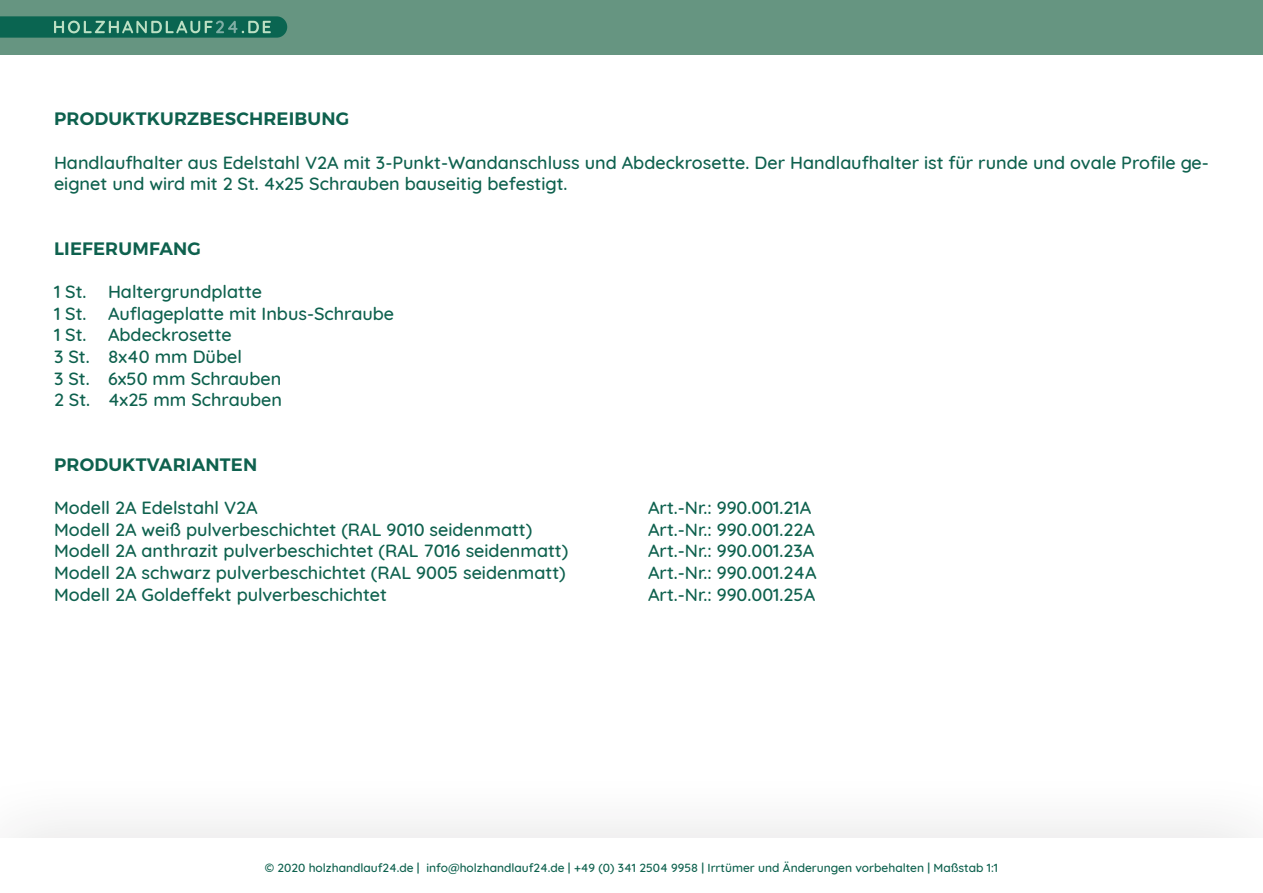
<style>
.page{position:relative;width:1263px;height:893px;background:#fff}
.page>*{position:absolute;margin:0;border:0;box-sizing:border-box;transform-origin:0 0}
.t1{font:500 18px/21.6px "Quicksand";color:#0e614e}
.t2{font:600 18px "Montserrat";letter-spacing:.01em;color:#0e614e}
.t3{font:500 12px "Quicksand";color:#0e614e}
</style>
<div class="page">
<div style="left:0;top:0;width:1263px;height:54px;background:#669581"></div>
<svg style="left:0;top:16px;width:287px;height:22px;background:#277863"></svg>
<div style="left:0;top:767px;width:1263px;height:126px;background:#fbfbfb"></div>
<div style="left:0;top:839px;width:1263px;height:54px;background:#fff"></div>
<p class="t2" style="left:54px;top:108px;width:297px">PRODUKTKURZBESCHREIBUNG</p>
<p class="t1" style="left:54px;top:150px;width:1156px">Handlaufhalter aus Edelstahl V2A mit 3-Punkt-Wandanschluss und Abdeckrosette. Der Handlaufhalter ist für runde und ovale Profile ge&shy;eignet und wird mit 2 St. 4x25 Schrauben bauseitig befestigt.</p>
<p class="t2" style="left:54px;top:237px;width:148px">LIEFERUMFANG</p>
<p class="t1" style="left:54px;top:279px;width:342px">1 St. Haltergrundplatte<br>1 St. Auflageplatte mit Inbus-Schraube<br>1 St. Abdeckrosette<br>3 St. 8x40 mm Dübel<br>3 St. 6x50 mm Schrauben<br>2 St. 4x25 mm Schrauben</p>
<p class="t2" style="left:54px;top:453px;width:205px">PRODUKTVARIANTEN</p>
<p class="t1" style="left:54px;top:495px;width:205px">Modell 2A Edelstahl V2A</p>
<p class="t1" style="left:648px;top:495px;width:165px">Art.-Nr.: 990.001.21A</p>
<p class="t1" style="left:54px;top:517px;width:480px">Modell 2A weiß pulverbeschichtet (RAL 9010 seidenmatt)</p>
<p class="t1" style="left:648px;top:517px;width:168px">Art.-Nr.: 990.001.22A</p>
<p class="t1" style="left:54px;top:539px;width:516px">Modell 2A anthrazit pulverbeschichtet (RAL 7016 seidenmatt)</p>
<p class="t1" style="left:648px;top:539px;width:168px">Art.-Nr.: 990.001.23A</p>
<p class="t1" style="left:54px;top:560px;width:513px">Modell 2A schwarz pulverbeschichtet (RAL 9005 seidenmatt)</p>
<p class="t1" style="left:648px;top:560px;width:170px">Art.-Nr.: 990.001.24A</p>
<p class="t1" style="left:54px;top:582px;width:334px">Modell 2A Goldeffekt pulverbeschichtet</p>
<p class="t1" style="left:648px;top:582px;width:169px">Art.-Nr.: 990.001.25A</p>
<p class="t3" style="left:265px;top:858px;width:735px">© 2020 holzhandlauf24.de | info@holzhandlauf24.de | +49 (0) 341 2504 9958 | Irrtümer und Änderungen vorbehalten | Maßstab 1:1</p>
</div>
